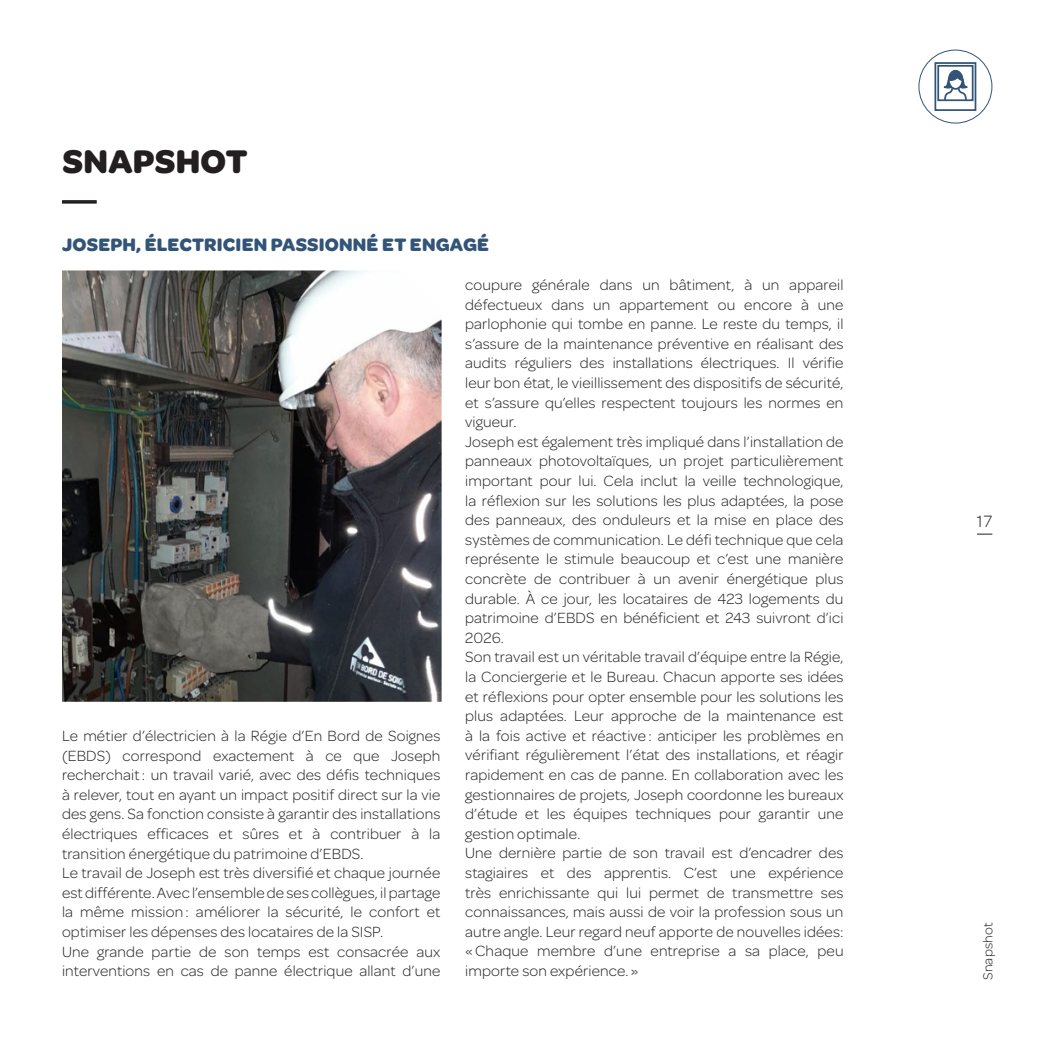
<style>
.page{position:relative;width:1042px;height:1042px;background:#fff}
.page>*{position:absolute;margin:0;border:0;box-sizing:border-box;transform-origin:0 0}
.t1{font:700 35px "Omnes";letter-spacing:.01em;color:#231f20}
.t2{font:700 19.25px "Omnes";letter-spacing:.01em;color:#325478}
.t3{font:300 17.5px "Omnes";color:#231f20}
.t4{font:300 15.75px/19.6px "Omnes";letter-spacing:.01em;color:#231f20}
.t5{font:300 14px "Omnes";letter-spacing:.01em;color:#231f20}
</style>
<div class="page">
<svg style="left:977px;top:534px;width:15px;height:1px"></svg>
<svg style="left:62px;top:200px;width:35px;height:4px"></svg>
<img style="left:62px;top:270px;width:379px;height:432px">
<div style="left:918px;top:50px;width:74px;height:73px;border:1px solid #325478;border-radius:50%"></div>
<div style="left:937px;top:65px;width:36px;height:36px;border:2px solid #325478"></div>
<div style="left:934px;top:62px;width:42px;height:49px;border:2px solid #325478"></div>
<svg style="left:943px;top:69px;width:25px;height:33px"></svg>
<h1 class="t1" style="left:63px;top:136px;width:186px">SNAPSHOT</h1>
<p class="t2" style="left:62px;top:230px;width:429px">JOSEPH, ÉLECTRICIEN PASSIONNÉ ET ENGAGÉ</p>
<p class="t4" style="left:62px;top:725px;width:380px">Le métier d’électricien à la Régie d’En Bord de Soignes (EBDS) correspond exactement à ce que Joseph recherchait: un travail varié, avec des défis techniques à relever, tout en ayant un impact positif direct sur la vie des gens. Sa fonction consiste à garantir des installations électriques efficaces et sûres et à contribuer à la transition énergétique du patrimoine d’EBDS.<br>Le travail de Joseph est très diversifié et chaque journée est différente. Avec l’ensemble de ses collègues, il partage la même mission : améliorer la sécurité, le confort et optimiser les dépenses des locataires de la SISP.<br>Une grande partie de son temps est consacrée aux interventions en cas de panne électrique allant d’une</p>
<p class="t4" style="left:465px;top:274px;width:380px">coupure générale dans un bâtiment, à un appareil défectueux dans un appartement ou encore à une parlophonie qui tombe en panne. Le reste du temps, il s’assure de la maintenance préventive en réalisant des audits réguliers des installations électriques. Il vérifie leur bon état, le vieillissement des dispositifs de sécurité, et s’assure qu’elles respectent toujours les normes en vigueur.<br>Joseph est également très impliqué dans l’installation de panneaux photovoltaïques, un projet particulièrement important pour lui. Cela inclut la veille technologique, la réflexion sur les solutions les plus adaptées, la pose des panneaux, des onduleurs et la mise en place des systèmes de communication. Le défi technique que cela représente le stimule beaucoup et c’est une manière concrète de contribuer à un avenir énergétique plus durable. À ce jour, les locataires de 423 logements du patrimoine d’EBDS en bénéficient et 243 suivront d’ici 2026.<br>Son travail est un véritable travail d’équipe entre la Régie, la Conciergerie et le Bureau. Chacun apporte ses idées et réflexions pour opter ensemble pour les solutions les plus adaptées. Leur approche de la maintenance est à la fois active et réactive : anticiper les problèmes en vérifiant régulièrement l’état des installations, et réagir rapidement en cas de panne. En collaboration avec les gestionnaires de projets, Joseph coordonne les bureaux d’étude et les équipes techniques pour garantir une gestion optimale.<br>Une dernière partie de son travail est d’encadrer des stagiaires et des apprentis. C’est une expérience très enrichissante qui lui permet de transmettre ses connaissances, mais aussi de voir la profession sous un autre angle. Leur regard neuf apporte de nouvelles idées: «Chaque membre d’une entreprise a sa place, peu importe son expérience. »</p>
<p class="t3" style="left:977px;top:510px;width:17px">17</p>
<p class="t5" style="left:978px;top:980px;width:59px;rotate:-90deg">Snapshot</p>
</div>
